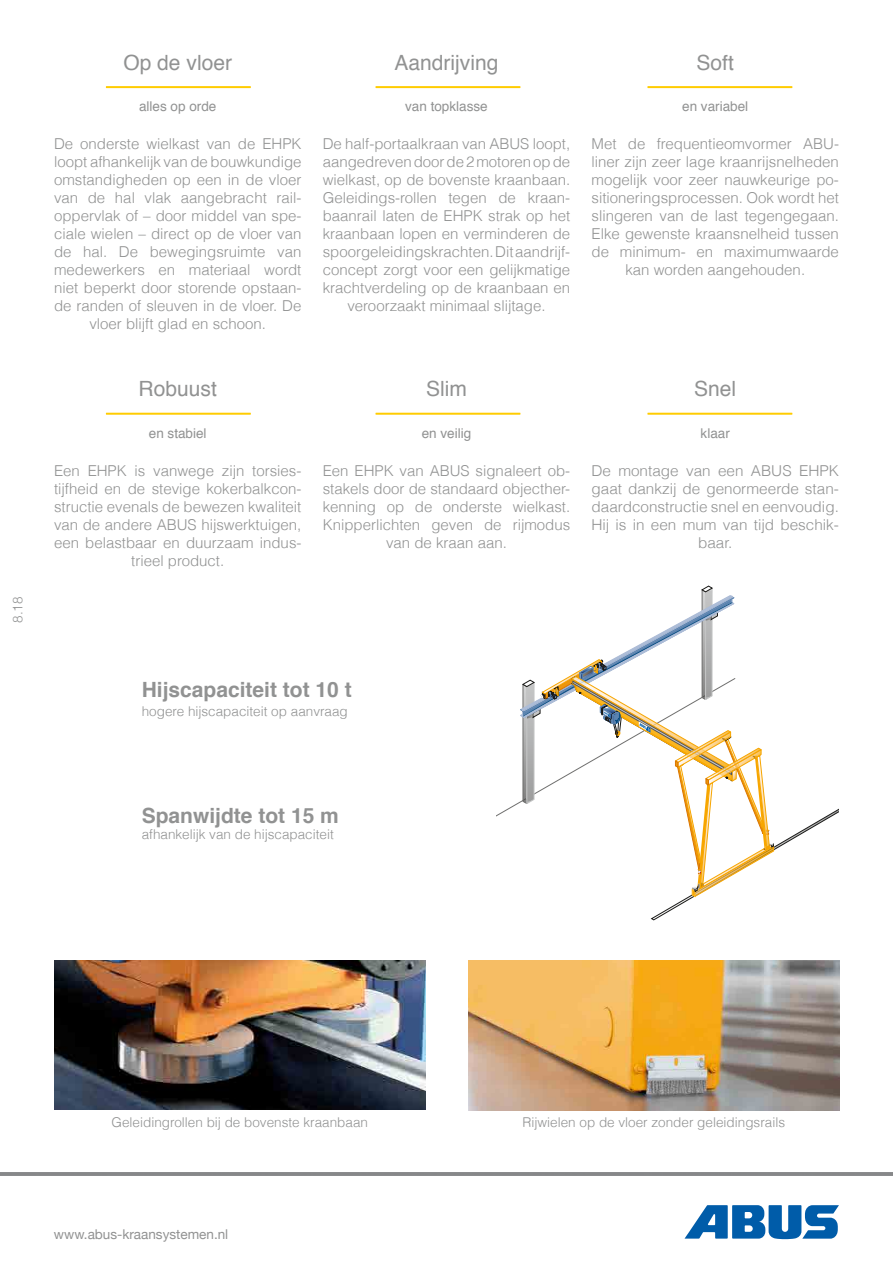
<style>
.page{position:relative;width:893px;height:1263px;background:#fff}
.page>*{position:absolute;margin:0;border:0;box-sizing:border-box;transform-origin:0 0}
.t1{font:21px "Helvetica";color:#919292}
.t2{font:700 21px "Helvetica";color:#919292}
.t3{font:300 15px/18px "Helvetica";color:#919292;text-align:center}
.t4{font:300 13.5px "Helvetica";color:#919292}
.t5{font:13.5px "Helvetica";color:#919292}
.t6{font:13.5px "Helvetica Neue";color:#919292}
</style>
<div class="page">
<svg style="left:684px;top:1205px;width:155px;height:34px"></svg>
<hr style="left:0;top:1172px;width:893px;height:4px;background:#898a8c">
<svg style="left:497px;top:586px;width:342px;height:334px"></svg>
<svg style="left:647px;top:86px;width:145px;height:2px"></svg>
<svg style="left:375px;top:86px;width:145px;height:2px"></svg>
<svg style="left:106px;top:86px;width:145px;height:2px"></svg>
<img style="left:468px;top:961px;width:371px;height:149px">
<img style="left:54px;top:961px;width:372px;height:149px">
<svg style="left:647px;top:413px;width:145px;height:2px"></svg>
<svg style="left:375px;top:413px;width:145px;height:2px"></svg>
<svg style="left:106px;top:413px;width:145px;height:2px"></svg>
<p class="t4" style="left:7px;top:623px;width:28px;rotate:-90deg">8.18</p>
<h1 class="t1" style="left:123px;top:46px;width:110px">Op de vloer</h1>
<p class="t5" style="left:139px;top:96px;width:79px">alles op orde</p>
<p class="t3" style="left:54px;top:134px;width:249px">De onderste wielkast van de EHPK loopt afhankelijk van de bouwkundige omstandigheden op een in de vloer van de hal vlak aangebracht rail&shy;oppervlak of – door middel van spe&shy;ciale wielen – direct op de vloer van de hal. De bewegingsruimte van medewerkers en materiaal wordt niet beperkt door storende opstaan&shy;de randen of sleuven in de vloer. De vloer blijft glad en schoon.</p>
<h1 class="t1" style="left:139px;top:373px;width:80px">Robuust</h1>
<p class="t5" style="left:149px;top:423px;width:59px">en stabiel</p>
<p class="t3" style="left:54px;top:460px;width:249px">Een EHPK is vanwege zijn torsies&shy;tijfheid en de stevige kokerbalkcon&shy;structie evenals de bewezen kwaliteit van de andere ABUS hijswerktuigen, een belastbaar en duurzaam indus&shy;trieel product.</p>
<h1 class="t1" style="left:395px;top:46px;width:105px">Aandrijving</h1>
<p class="t5" style="left:405px;top:96px;width:84px">van topklasse</p>
<p class="t3" style="left:323px;top:134px;width:249px">De half-portaalkraan van ABUS loopt, aangedreven door de 2 motoren op de wielkast, op de bovenste kraanbaan.<br>Geleidings-rollen tegen de kraan&shy;baanrail laten de EHPK strak op het kraanbaan lopen en verminderen de spoorgeleidingskrachten. Dit aandrijf&shy;concept zorgt voor een gelijkmatige krachtverdeling op de kraanbaan en veroorzaakt minimaal slijtage.</p>
<h1 class="t1" style="left:426px;top:373px;width:42px">Slim</h1>
<p class="t5" style="left:422px;top:423px;width:51px">en veilig</p>
<p class="t3" style="left:323px;top:460px;width:249px">Een EHPK van ABUS signaleert ob&shy;stakels door de standaard objecther&shy;kenning op de onderste wielkast.<br>Knipperlichten geven de rijmodus van de kraan aan.</p>
<h1 class="t1" style="left:697px;top:46px;width:39px">Soft</h1>
<p class="t5" style="left:682px;top:96px;width:68px">en variabel</p>
<p class="t3" style="left:591px;top:134px;width:249px">Met de frequentieomvormer ABU&shy;liner zijn zeer lage kraanrijsnelheden mogelijk voor zeer nauwkeurige po&shy;sitioneringsprocessen. Ook wordt het slingeren van de last tegengegaan.<br>Elke gewenste kraansnelheid tussen de minimum- en maximumwaarde kan worden aangehouden.</p>
<h1 class="t1" style="left:694px;top:373px;width:44px">Snel</h1>
<p class="t5" style="left:701px;top:423px;width:31px">klaar</p>
<p class="t3" style="left:591px;top:460px;width:249px">De montage van een ABUS EHPK gaat dankzij de genormeerde stan&shy;daardconstructie snel en eenvoudig.<br>Hij is in een mum van tijd beschik&shy;baar.</p>
<h1 class="t2" style="left:142px;top:672px;width:212px">Hijscapaciteit tot 10 t</h1>
<p class="t4" style="left:142px;top:701px;width:208px">hogere hijscapaciteit op aanvraag</p>
<h1 class="t2" style="left:142px;top:798px;width:199px">Spanwijdte tot 15 m</h1>
<p class="t4" style="left:142px;top:823px;width:194px">afhankelijk van de hijscapaciteit</p>
<p class="t4" style="left:112px;top:1112px;width:258px">Geleidingrollen bij de bovenste kraanbaan</p>
<p class="t4" style="left:522px;top:1111px;width:264px">Rijwielen op de vloer zonder geleidingsrails</p>
<p class="t6" style="left:54px;top:1223px;width:176px">www.abus-kraansystemen.nl</p>
</div>
